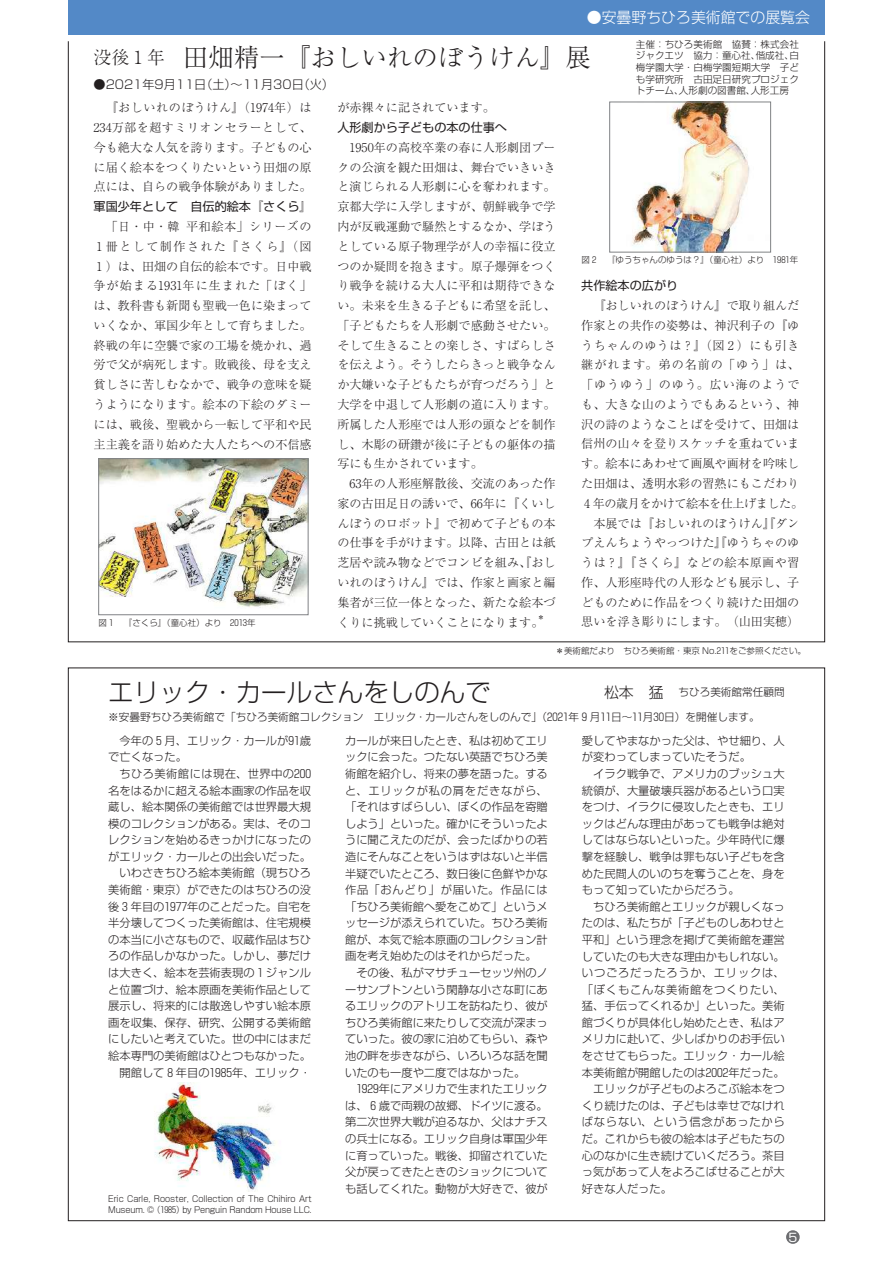
<style>
.page{position:relative;width:893px;height:1263px;background:#fff}
.page>*{position:absolute;margin:0;border:0;box-sizing:border-box;transform-origin:0 0}
.t1{font:300 25.5px "Ryumin Pr 6";color:#231f20}
.t2{font:300 25.5px "Shin Go Pr 6";color:#231f20}
.t3{font:300 17.85px "Ryumin Pr 6";color:#231f20}
.t4{font:300 14.85px "Shin Go Pr 6";color:#fff}
.t5{font:300 14.85px "Shin Go Pr 6";color:#231f20}
.t6{font:300 12.15px/19.8px "Ryumin Pr 6";color:#231f20;text-align:justify}
.t7{font:12.15px "Shin Go Pr 6";color:#231f20}
.t8{font:300 12.15px "Ryumin Pr 6";letter-spacing:.04em;color:#231f20}
.t9{font:300 12.15px "Shin Go Pr 6";color:#231f20}
.t10{font:300 12.15px "Ryumin Pr 6";letter-spacing:-.04em;color:#231f20}
.t11{font:300 12.15px "Ryumin Pr 6";letter-spacing:.035em;color:#231f20}
.t12{font:300 12.15px "Ryumin Pr 6";letter-spacing:.075em;color:#231f20}
.t13{font:300 12.15px "Ryumin Pr 6";letter-spacing:.065em;color:#231f20}
.t14{font:11.7px "Shin Go Pr 6";color:#fff}
.t15{font:300 11.25px/16.6px "Shin Go Pr 6";color:#231f20;text-align:justify}
.t16{font:300 11.25px "Shin Go Pr 6";letter-spacing:.065em;color:#231f20}
.t17{font:300 11.25px "Shin Go Pr 6";letter-spacing:.07em;color:#231f20}
.t18{font:300 10.65px "Shin Go Pr 6";color:#231f20}
.t19{font:300 9.6px/11.7px "Shin Go Pr 6";letter-spacing:.005em;color:#231f20;text-align:right}
.t20{font:300 8.55px "Shin Go Pr 6";letter-spacing:-.005em;color:#231f20}
.t21{font:300 8.55px/11.6px "Shin Go Pr 6";letter-spacing:-.005em;color:#231f20;text-align:right;scale:.95 1}
.t22{font:300 7.05px "Ryumin Pr 6";color:#231f20}
</style>
<div class="page">
<div style="left:786px;top:1230px;width:14px;height:14px;background:#6c6d70;border-radius:50%"></div>
<div style="left:68px;top:0;width:757px;height:34px;background:#5389c7"></div>
<img style="left:100px;top:460px;width:206px;height:148px">
<div style="left:98px;top:458px;width:210px;height:157px;border:1px solid #808285"></div>
<img style="left:632px;top:104px;width:118px;height:146px">
<div style="left:609px;top:102px;width:162px;height:150px;border:1px solid #808285"></div>
<img style="left:154px;top:1083px;width:123px;height:108px">
<h3 class="t4" style="left:587px;top:5px;width:225px">●安曇野ちひろ美術館での展覧会</h3>
<h1 class="t1" style="left:183px;top:38px;width:410px">田畑精一『おしいれのぼうけん』展</h1>
<h2 class="t3" style="left:94px;top:44px;width:91px">没後１年　</h2>
<p class="t9" style="left:94px;top:75px;width:242px">●２０２１年９月１１（日土）～１１月３０（日火(</p>
<p class="t19" style="left:636px;top:37px;width:165px">主催：ちひろ美術館　協賛：株式会社偕成社白、</p>
<p class="t19" style="left:636px;top:49px;width:126px">ジャクエツ　協力：童心社、</p>
<p class="t19" style="left:636px;top:61px;width:165px">梅学園大学・白梅学園短期大学　子ど</p>
<p class="t19" style="left:636px;top:72px;width:165px">も学研究所　古田足日研究プロジェク</p>
<p class="t19" style="left:751px;top:84px;width:40px">人形工房</p>
<p class="t19" style="left:679px;top:84px;width:78px">人形劇の図書館、</p>
<p class="t19" style="left:636px;top:84px;width:49px">トチーム、</p>
<p class="t6" style="left:94px;top:97px;width:220px;text-indent:12px">『おしいれのぼうけん』（１９７４年）は２３４万部を超すミリオンセラーとして、今も絶大な人気を誇ります。子どもの心に届く絵本をつくりたいという田畑の原点には、自らの戦争体験がありました。</p>
<p class="t7" style="left:94px;top:197px;width:220px">軍国少年として　自伝的絵本『さくら『</p>
<p class="t8" style="left:186px;top:217px;width:127px">平和絵本」シリーズの</p>
<p class="t6" style="left:94px;top:216px;width:220px;text-align:left;text-indent:12px">「日・中・韓<br>１冊として制作された『さくら』（図<br>１）は、田畑の自伝的絵本です。日中戦争が始まる１９３１年に生まれた「ぼく「は、教科書も新聞も聖戦一色に染まっていくなか、軍国少年として育ちました。終戦の年に空襲で家の工場を焼かれ、過労で父が病死します。敗戦後、母を支え貧しさに苦しむなかで、戦争の意味を疑うようになります。絵本の下絵のダミーには、戦後、聖戦から一転して平和や民主主義を語り始めた大人たちへの不信感</p>
<p class="t20" style="left:98px;top:616px;width:159px">図１　『さくら』（童心社）より　２０１３年</p>
<p class="t6" style="left:337px;top:97px;width:159px">が赤裸々に記されています。</p>
<p class="t7" style="left:337px;top:118px;width:171px">人形劇から子どもの本の仕事へ</p>
<p class="t6" style="left:337px;top:137px;width:220px;text-indent:12px">１９５０年の高校卒業の春に人形劇団プークの公演を観た田畑は、舞台でいきいきと演じられる人形劇に心を奪われます。京都大学に入学しますが、朝鮮戦争で学内が反戦運動で騒然とするなか、学ぼうとしている原子物理学が人の幸福に役立つのか疑問を抱きます。原子爆弾をつくり戦争を続ける大人に平和は期待できない。未来を生きる子どもに希望を託し、「子どもたちを人形劇で感動させたい。そして生きることの楽しさ、すばらしさを伝えよう。そうしたらきっと戦争なんか大嫌いな子どもたちが育つだろう」と大学を中退して人形劇の道に入ります。所属した人形座では人形の頭などを制作し、木彫の研鑽が後に子どもの躯体の描写にも生かされています。</p>
<p class="t6" style="left:337px;top:473px;width:220px;text-indent:12px">６３年の人形座解散後、交流のあった作家の古田足日の誘いで、６６年に『くいしんぼうのロボット』で初めて子どもの本の仕事を手がけます。以降、古田とは紙芝居や読み物などでコンビを組み、『おしいれのぼうけん』では、作家と画家と編集者が三位一体となった、新たな絵本づ</p>
<p class="t22" style="left:537px;top:612px;width:9px">*</p>
<p class="t6" style="left:337px;top:611px;width:208px">くりに挑戦していくことになります。</p>
<p class="t20" style="left:581px;top:253px;width:218px">図２　『ゆうちゃんのゆうは？』（童心社）より　１９８１年</p>
<p class="t7" style="left:581px;top:276px;width:98px">共作絵本の広がり</p>
<p class="t6" style="left:593px;top:295px;width:208px">『おしいれのぼうけん』で取り組んだ</p>
<p class="t6" style="left:581px;top:315px;width:220px">作家との共作の姿勢は、神沢利子の『ゆ</p>
<p class="t8" style="left:581px;top:335px;width:220px">うちゃんのゆうは？』（図２）にも引き</p>
<p class="t12" style="left:581px;top:355px;width:220px">継がれます。弟の名前の「ゆう」は、</p>
<p class="t13" style="left:581px;top:375px;width:220px">「ゆうゆう」のゆう。広い海のようで</p>
<p class="t6" style="left:581px;top:394px;width:220px">も、大きな山のようでもあるという、神</p>
<p class="t6" style="left:581px;top:413px;width:220px">沢の詩のようなことばを受けて、田畑は</p>
<p class="t6" style="left:581px;top:433px;width:220px">信州の山々を登りスケッチを重ねていま</p>
<p class="t6" style="left:581px;top:453px;width:220px">す。絵本にあわせて画風や画材を吟味し</p>
<p class="t6" style="left:581px;top:473px;width:220px">た田畑は、透明水彩の習熟にもこだわり</p>
<p class="t10" style="left:584px;top:494px;width:220px">４年の歳月をかけて絵本を仕上げました。</p>
<p class="t6" style="left:593px;top:512px;width:208px">本展では『おしいれのぼうけん』『ダン</p>
<p class="t6" style="left:581px;top:532px;width:220px">プえんちょうやっつけた』『ゆうちゃのゆ</p>
<p class="t11" style="left:581px;top:553px;width:220px">うは？』『さくら』などの絵本原画や習</p>
<p class="t6" style="left:581px;top:572px;width:220px">作、人形座時代の人形なども展示し、子</p>
<p class="t6" style="left:581px;top:591px;width:220px">どものために作品をつくり続けた田畑の</p>
<p class="t6" style="left:581px;top:611px;width:220px">思いを浮き彫りにします。（山田実穂(</p>
<p class="t20" style="left:556px;top:644px;width:252px">＊美術館だより　ちひろ美術館・東京 No.２１１をご参照ください。</p>
<h1 class="t2" style="left:108px;top:671px;width:384px">エリック・カールさんをしのんで</h1>
<p class="t18" style="left:108px;top:709px;width:653px">※安曇野ちひろ美術館で「ちひろ美術館コレクション　エリック・カールさんをしのんで」（２０２１年９月１１日～１１月３０日）を開催します。</p>
<h3 class="t5" style="left:604px;top:680px;width:76px">松本　猛　</h3>
<p class="t18" style="left:678px;top:683px;width:108px">ちひろ美術館常任顧問</p>
<p class="t15" style="left:108px;top:731px;width:204px;text-indent:11px">今年の５月、エリック・カールが９１歳で亡くなった。</p>
<p class="t15" style="left:108px;top:764px;width:204px;text-align:right">ちひろ美術館には現在、世界中の２００名をはるかに超える絵本画家の作品を収蔵し、絵本関係の美術館では世界最大規模のコレクションがある。実は、そのコレクションを始めるきっかけになったのがエリック・カールとの出会いだった。いわさきちひろ絵本美術館（現ちひろ美術館・東京）ができたのはちひろの没後３年目の１９７７年のことだった。自宅を半分壊してつくった美術館は、住宅規模の本当に小さなもので、収蔵作品はちひろの作品しかなかった。しかし、夢だけは大きく、絵本を芸術表現の１ジャンルと位置づけ、絵本原画を美術作品として展示し、将来的には散逸しやすい絵本原画を収集、保存、研究、公開する美術館にしたいと考えていた。世の中にはまだ絵本専門の美術館はひとつもなかった。開館して８年目の１９８５年、エリック・</p>
<p class="t21" style="left:108px;top:1192px;width:216px">Eric Carle, Rooster, Collection of The Chihiro Art by Penguin Random House LLC.</p>
<p class="t21" style="left:108px;top:1203px;width:81px">Museum. © （１９８５）</p>
<p class="t15" style="left:345px;top:731px;width:204px">カールが来日したとき、私は初めてエリックに会った。つたない英語でちひろ美術館を紹介し、将来の夢を語った。すると、エリックが私の肩をだきながら、「それはすばらしい、ぼくの作品を寄贈しよう」といった。確かにそういったように聞こえたのだが、会ったばかりの若造にそんなことをいうはずはないと半信半疑でいたところ、数日後に色鮮やかな作品「おんどり」が届いた。作品には「ちひろ美術館へ愛をこめて」というメッセージが添えられていた。ちひろ美術館が、本気で絵本原画のコレクション計画を考え始めたのはそれからだった。</p>
<p class="t15" style="left:345px;top:963px;width:204px;text-indent:11px">その後、私がマサチューセッツ州のノーサンプトンという閑静な小さな町にあるエリックのアトリエを訪ねたり、彼がちひろ美術館に来たりして交流が深まっていった。彼の家に泊めてもらい、森や池の畔を歩きながら、いろいろな話を聞いたのも一度や二度ではなかった。</p>
<p class="t15" style="left:345px;top:1079px;width:204px;text-indent:11px">１９２９年にアメリカで生まれたエリックは、６歳で両親の故郷、ドイツに渡る。第二次世界大戦が迫るなか、父はナチスの兵士になる。エリック自身は軍国少年に育っていった。戦後、抑留されていた父が戻ってきたときのショックについても話してくれた。動物が大好きで、彼が</p>
<p class="t15" style="left:582px;top:731px;width:204px">愛してやまなかった父は、やせ細り、人が変わってしまっていたそうだ。</p>
<p class="t15" style="left:582px;top:764px;width:204px;text-indent:11px">イラク戦争で、アメリカのブッシュ大統領が、大量破壊兵器があるという口実をつけ、イラクに侵攻したときも、エリックはどんな理由があっても戦争は絶対してはならないといった。少年時代に爆撃を経験し、戦争は罪もない子どもを含めた民間人のいのちを奪うことを、身をもって知っていたからだろう。</p>
<p class="t15" style="left:593px;top:897px;width:193px">ちひろ美術館とエリックが親しくなっ</p>
<p class="t15" style="left:582px;top:914px;width:204px">たのは、私たちが「子どものしあわせと</p>
<p class="t15" style="left:582px;top:930px;width:204px">平和」という理念を掲げて美術館を運営</p>
<p class="t15" style="left:582px;top:947px;width:204px">していたのも大きな理由かもしれない。</p>
<p class="t17" style="left:582px;top:964px;width:204px">いつごろだったろうか、エリックは、</p>
<p class="t16" style="left:582px;top:980px;width:204px">「ぼくもこんな美術館をつくりたい、</p>
<p class="t15" style="left:582px;top:997px;width:204px">猛、手伝ってくれるか」といった。美術</p>
<p class="t15" style="left:582px;top:1013px;width:204px">館づくりが具体化し始めたとき、私はア</p>
<p class="t15" style="left:582px;top:1030px;width:204px">メリカに赴いて、少しばかりのお手伝い</p>
<p class="t15" style="left:582px;top:1046px;width:204px">をさせてもらった。エリック・カール絵</p>
<p class="t15" style="left:582px;top:1063px;width:204px">本美術館が開館したのは２００２年だった。</p>
<p class="t15" style="left:593px;top:1080px;width:193px">エリックが子どものよろこぶ絵本をつ</p>
<p class="t15" style="left:582px;top:1096px;width:204px">くり続けたのは、子どもは幸せでなけれ</p>
<p class="t16" style="left:582px;top:1113px;width:204px">ばならない、という信念があったから</p>
<p class="t15" style="left:582px;top:1129px;width:204px">だ。これからも彼の絵本は子どもたちの</p>
<p class="t15" style="left:582px;top:1146px;width:204px">心のなかに生き続けていくだろう。茶目</p>
<p class="t15" style="left:582px;top:1162px;width:204px">っ気があって人をよろこばせることが大</p>
<p class="t15" style="left:582px;top:1179px;width:92px">好きな人だった。</p>
<p class="t14" style="left:788px;top:1227px;width:10px">5</p>
</div>
